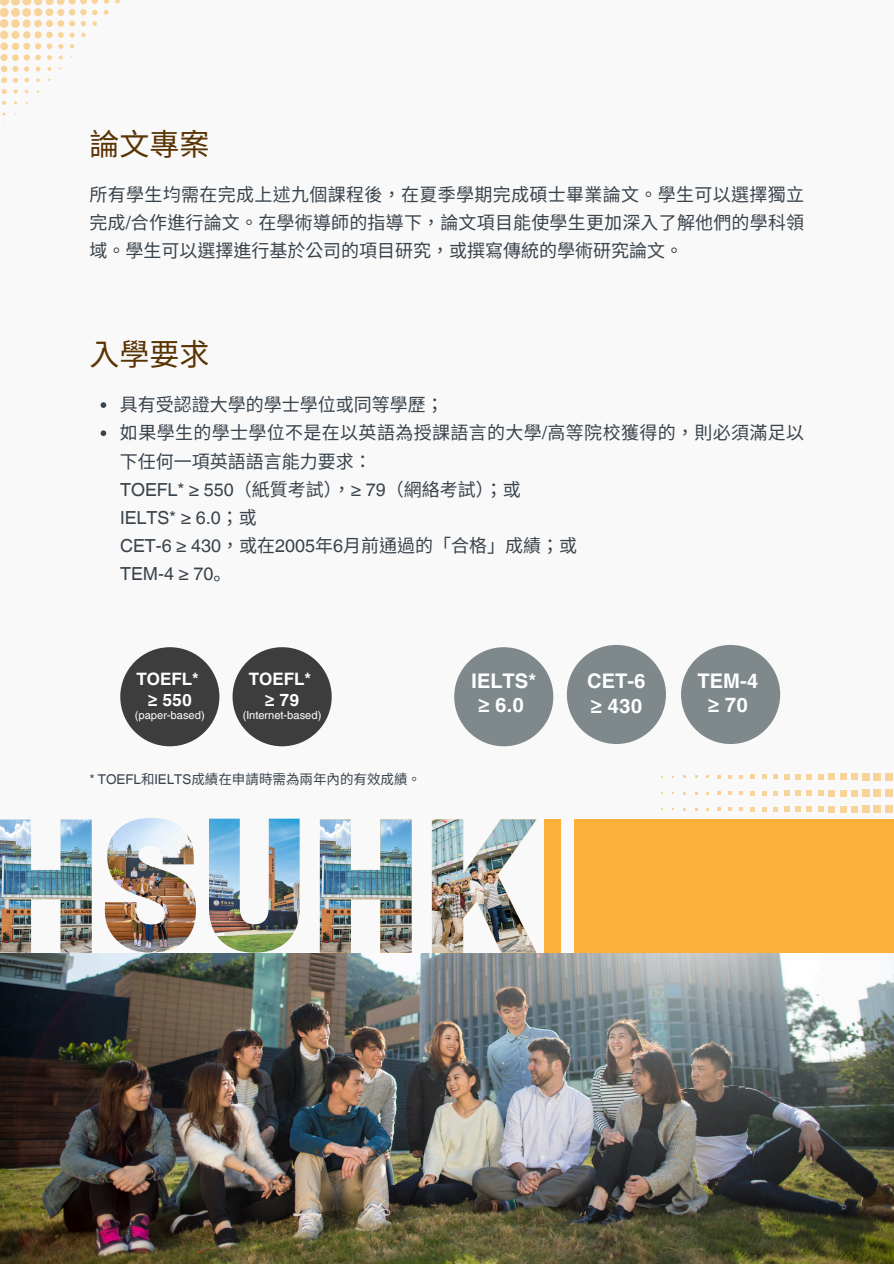
<style>
.page{position:relative;width:894px;height:1264px;background:#fff}
.page>*{position:absolute;margin:0;border:0;box-sizing:border-box;transform-origin:0 0}
.t1{font:30px "Noto Sans CJ Ksc";color:#593302}
.t2{font:700 20.1px/23.7px "Helvetica World";color:#fff;text-align:center}
.t3{font:18px/28.2px "Noto Sans CJ Ksc";letter-spacing:.01em;color:#39434c;text-align:justify}
.t4{font:18px/28.2px "Helvetica World";color:#39434c}
.t5{font:700 17.1px "Helvetica World";color:#fff}
.t6{font:13.5px "Noto Sans CJ Ksc";color:#39434c}
.t7{font:11.1px "Helvetica World";color:#fff}
.s1{font-family:"Helvetica World"}
.s2{font-family:"Noto Sans CJ Ksc"}
</style>
<div class="page">
<div style="left:0;top:0;width:893px;height:1263px;background:#f9f9f9"></div>
<div style="left:120px;top:647px;width:99px;height:99px;background:#3d3d3d;border-radius:50%"></div>
<div style="left:232px;top:647px;width:99px;height:99px;background:#3d3d3d;border-radius:50%"></div>
<div style="left:454px;top:647px;width:99px;height:99px;background:#7f898b;border-radius:50%"></div>
<div style="left:566px;top:645px;width:99px;height:99px;background:#7f898b;border-radius:50%"></div>
<div style="left:680px;top:645px;width:100px;height:99px;background:#7f898b;border-radius:50%"></div>
<div style="left:0;top:42px;width:8px;height:8px;background:#f9d49b;border-radius:50%"></div>
<div style="left:12px;top:43px;width:7px;height:7px;background:#f9d7a1;border-radius:50%"></div>
<div style="left:0;top:54px;width:8px;height:7px;background:#f9d49a;border-radius:50%"></div>
<div style="left:12px;top:54px;width:7px;height:7px;background:#f9d49a;border-radius:50%"></div>
<div style="left:1px;top:66px;width:7px;height:6px;background:#f9d49a;border-radius:50%"></div>
<div style="left:24px;top:54px;width:6px;height:7px;background:#f9d49a;border-radius:50%"></div>
<svg style="left:13px;top:66px;width:5px;height:6px"></svg>
<svg style="left:1px;top:77px;width:6px;height:6px"></svg>
<svg style="left:35px;top:55px;width:6px;height:5px"></svg>
<svg style="left:24px;top:66px;width:5px;height:6px"></svg>
<svg style="left:13px;top:78px;width:5px;height:5px"></svg>
<svg style="left:2px;top:89px;width:5px;height:5px"></svg>
<svg style="left:47px;top:55px;width:5px;height:5px"></svg>
<svg style="left:104px;top:10px;width:5px;height:5px"></svg>
<svg style="left:104px;top:0;width:5px;height:4px"></svg>
<svg style="left:36px;top:67px;width:4px;height:4px"></svg>
<svg style="left:24px;top:78px;width:5px;height:4px"></svg>
<svg style="left:13px;top:89px;width:5px;height:5px"></svg>
<svg style="left:115px;top:0;width:5px;height:4px"></svg>
<svg style="left:2px;top:101px;width:4px;height:4px"></svg>
<svg style="left:59px;top:55px;width:4px;height:5px"></svg>
<svg style="left:47px;top:67px;width:4px;height:4px"></svg>
<svg style="left:36px;top:78px;width:4px;height:4px"></svg>
<svg style="left:0;top:0;width:98px;height:49px"></svg>
<img style="left:0;top:819px;width:92px;height:133px">
<img style="left:209px;top:818px;width:90px;height:134px">
<img style="left:105px;top:818px;width:91px;height:134px">
<img style="left:320px;top:819px;width:91px;height:133px">
<img style="left:431px;top:819px;width:105px;height:133px">
<div style="left:884px;top:773px;width:8px;height:7px;background:#f9d49a"></div>
<div style="left:873px;top:773px;width:7px;height:7px;background:#f9d49a"></div>
<div style="left:862px;top:773px;width:7px;height:7px;background:#f9d49a"></div>
<div style="left:850px;top:773px;width:7px;height:7px;background:#f9d49a"></div>
<div style="left:839px;top:773px;width:7px;height:7px;background:#f9d49a"></div>
<div style="left:828px;top:773px;width:6px;height:7px;background:#f9d49a"></div>
<svg style="left:818px;top:774px;width:5px;height:6px"></svg>
<svg style="left:806px;top:774px;width:5px;height:5px"></svg>
<svg style="left:795px;top:774px;width:5px;height:5px"></svg>
<svg style="left:784px;top:774px;width:5px;height:5px"></svg>
<svg style="left:773px;top:774px;width:4px;height:5px"></svg>
<svg style="left:762px;top:774px;width:4px;height:5px"></svg>
<svg style="left:750px;top:775px;width:4px;height:4px"></svg>
<svg style="left:739px;top:775px;width:4px;height:3px"></svg>
<div style="left:884px;top:789px;width:8px;height:8px;background:#f9d49a"></div>
<div style="left:873px;top:789px;width:7px;height:7px;background:#f9d49a"></div>
<div style="left:862px;top:789px;width:7px;height:7px;background:#f9d49a"></div>
<div style="left:850px;top:789px;width:7px;height:7px;background:#f9d49a"></div>
<div style="left:839px;top:789px;width:7px;height:7px;background:#f9d49a"></div>
<svg style="left:818px;top:790px;width:16px;height:6px"></svg>
<svg style="left:806px;top:790px;width:5px;height:6px"></svg>
<svg style="left:795px;top:790px;width:5px;height:5px"></svg>
<svg style="left:784px;top:790px;width:5px;height:5px"></svg>
<svg style="left:773px;top:791px;width:4px;height:4px"></svg>
<svg style="left:762px;top:791px;width:4px;height:4px"></svg>
<svg style="left:750px;top:791px;width:4px;height:4px"></svg>
<svg style="left:739px;top:791px;width:4px;height:4px"></svg>
<div style="left:884px;top:805px;width:8px;height:8px;background:#f9d49a"></div>
<div style="left:873px;top:805px;width:7px;height:8px;background:#f9d49a"></div>
<div style="left:862px;top:805px;width:7px;height:7px;background:#f9d49a"></div>
<div style="left:850px;top:805px;width:7px;height:7px;background:#f9d49a"></div>
<div style="left:839px;top:806px;width:7px;height:6px;background:#f9d49a"></div>
<svg style="left:818px;top:806px;width:16px;height:6px"></svg>
<svg style="left:806px;top:806px;width:5px;height:6px"></svg>
<svg style="left:795px;top:806px;width:5px;height:6px"></svg>
<svg style="left:784px;top:806px;width:5px;height:5px"></svg>
<svg style="left:773px;top:807px;width:4px;height:4px"></svg>
<svg style="left:762px;top:807px;width:4px;height:4px"></svg>
<svg style="left:750px;top:807px;width:4px;height:4px"></svg>
<svg style="left:739px;top:807px;width:4px;height:4px"></svg>
<svg style="left:728px;top:807px;width:3px;height:4px"></svg>
<img style="left:0;top:953px;width:893px;height:310px">
<div style="left:543px;top:819px;width:17px;height:134px;background:#fbb03b"></div>
<svg style="left:101px;top:402px;width:5px;height:6px"></svg>
<svg style="left:101px;top:430px;width:5px;height:6px"></svg>
<div style="left:573px;top:819px;width:320px;height:134px;background:#fbb03b"></div>
<p class="t1" style="left:89px;top:120px;width:118px">論文專案</p>
<p class="t3" style="left:89px;top:179px;width:715px">所有學生均需在完成上述九個課程後， 在夏季學期完成碩士畢業論文。 學生可以選擇獨立完成<span class="s1">/</span>合作進行論文。 在學術導師的指導下， 論文項目能使學生更加深入了解他們的學科領域。 學生可以選擇進行基於公司的項目研究， 或撰寫傳統的學術研究論文。</p>
<p class="t1" style="left:89px;top:330px;width:121px">入學要求</p>
<p class="t3" style="left:120px;top:389px;width:311px">具有受認證大學的學士學位或同等學歷；</p>
<p class="t3" style="left:120px;top:418px;width:684px">如果學生的學士學位不是在以英語為授課語言的大學<span class="s1">/</span>高等院校獲得的， 則必須滿足以下任何一項英語語言能力要求：</p>
<p class="t4" style="left:120px;top:475px;width:458px">TOEFL* ≥ 550<span class="s2">（紙質考試），</span> ≥ 79<span class="s2">（網絡考試）； 或<br></span>IELTS* ≥ 6.0<span class="s2">； 或<br></span>CET-6 ≥ 430<span class="s2">， 或在</span>2005<span class="s2">年</span>6<span class="s2">月前通過的「合格」成績； 或<br></span>TEM-4 ≥ 70<span class="s2">。</span></p>
<h2 class="t5" style="left:136px;top:665px;width:64px">TOEFL*</h2>
<h2 class="t5" style="left:148px;top:685px;width:46px">≥ 550</h2>
<h2 class="t7" style="left:135px;top:708px;width:71px">(paper-based)</h2>
<h5 class="t5" style="left:248px;top:665px;width:64px">TOEFL*</h5>
<p class="t5" style="left:265px;top:685px;width:36px">≥ 79</p>
<p class="t7" style="left:242px;top:708px;width:80px">(Internet-based)</p>
<p class="t6" style="left:89px;top:768px;width:324px"><span class="s1">* TOEFL</span>和<span class="s1">IELTS</span>成績在申請時需為兩年內的有效成績。</p>
<p class="t2" style="left:471px;top:667px;width:66px">IELTS* ≥ 6.0</p>
<p class="t2" style="left:587px;top:667px;width:60px;line-height:24.3px;text-align:left">CET-6 ≥ 430</p>
<p class="t2" style="left:697px;top:667px;width:62px">TEM-4 ≥ 70</p>
</div>
